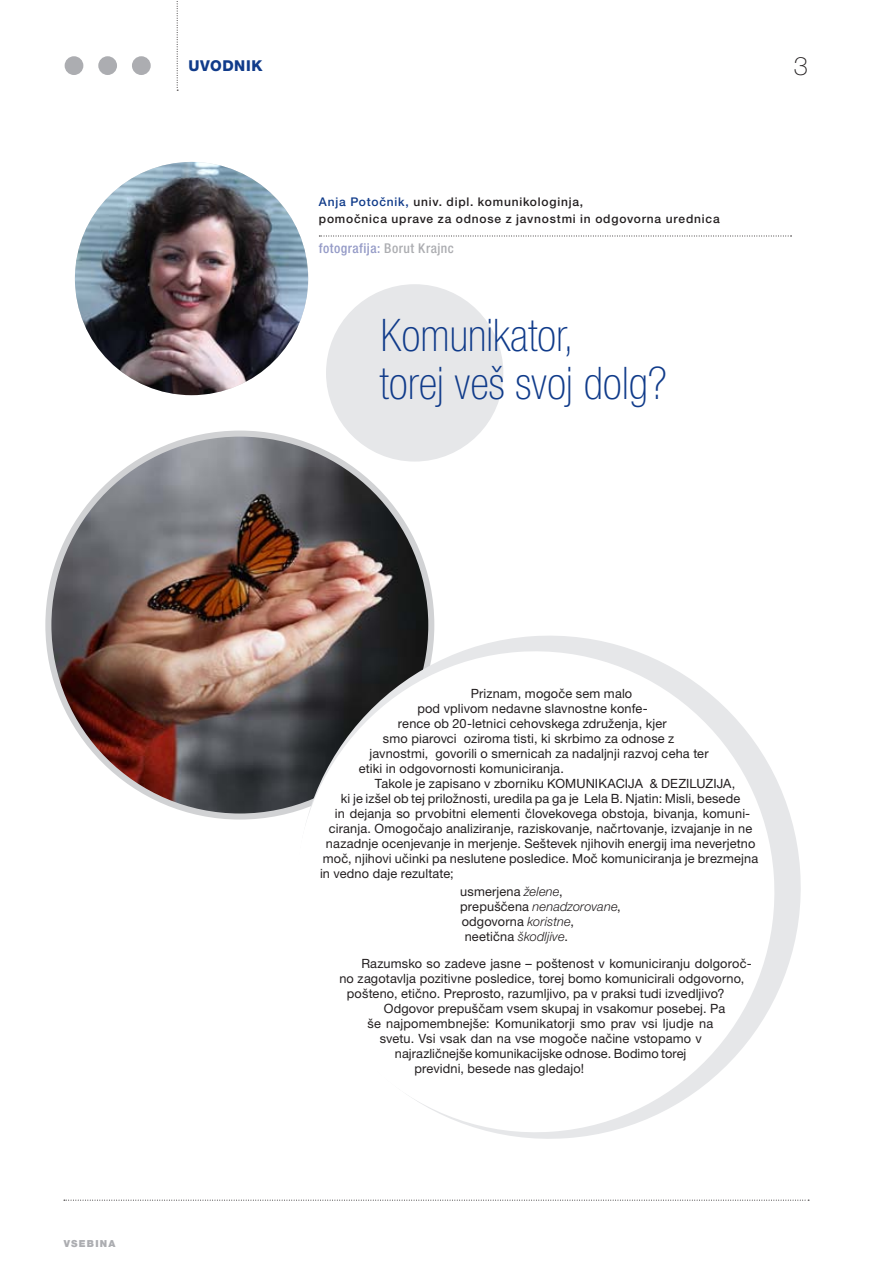
<style>
.page{position:relative;width:893px;height:1263px;background:#fff}
.page>*{position:absolute;margin:0;border:0;box-sizing:border-box;transform-origin:0 0}
.t1{font:100 condensed 45px/48px "Helvetica Neue LT Pro";color:#103b8a}
.t2{font:100 25.5px "Helvetica Neue LT Pro";color:#231f20}
.t3{font:800 15px "Helvetica Neue LT Pro";letter-spacing:.04em;color:#103b8a}
.t4{font:500 condensed 13.5px "Helvetica Neue LT Pro";letter-spacing:.035em;color:#959bc7}
.t5{font:12.75px "Helvetica Neue LT Pro";letter-spacing:.01em;color:#231f20}
.t6{font:italic 300 12.75px "Helvetica Neue LT Pro";letter-spacing:.01em;color:#231f20}
.t7{font:500 12px/16.5px "Helvetica Neue LT Pro";letter-spacing:.065em;color:#231f20}
.t8{font:900 9.75px "Helvetica Neue LT Pro";letter-spacing:.125em;color:#acadb1}
.s1{color:#103b8a}
.s2{color:#acadb1}
.s3{font-weight:300;font-style:italic}
.s4{font-weight:400;font-style:normal}
</style>
<div class="page">
<svg style="left:319px;top:236px;width:472px;height:1px"></svg>
<img style="left:48px;top:434px;width:383px;height:382px;border-radius:191px">
<svg style="left:64px;top:1200px;width:745px;height:1px"></svg>
<div style="left:65px;top:56px;width:18px;height:19px;background:#acadb1;border-radius:50%"></div>
<div style="left:98px;top:56px;width:19px;height:19px;background:#acadb1;border-radius:50%"></div>
<div style="left:132px;top:56px;width:19px;height:19px;background:#acadb1;border-radius:50%"></div>
<svg style="left:177px;top:1px;width:1px;height:90px"></svg>
<img style="left:75px;top:162px;width:233px;height:233px;border-radius:117px">
<div style="left:326px;top:284px;width:177px;height:178px;background:#e6e7e9;border-radius:50%"></div>
<svg style="left:288px;top:626px;width:513px;height:353px"></svg>
<svg style="left:288px;top:643px;width:495px;height:496px"></svg>
<p class="t3" style="left:188px;top:57px;width:76px">UVODNI K</p>
<h2 class="t2" style="left:794px;top:51px;width:16px">3</h2>
<p class="t7" style="left:319px;top:194px;width:402px"><span class="s1">Anja Potočnik,</span> univ. dipl. komunikologinja,<br>pomočnica uprave za odnose z javnostmi in odgovorna urednica</p>
<p class="t4" style="left:319px;top:241px;width:136px">fotografija: <span class="s2">Borut Krajnc</span></p>
<h1 class="t1" style="left:380px;top:313px;width:289px">Komunikator,<br>torej veš svoj dolg?</h1>
<p class="t8" style="left:64px;top:1238px;width:53px">VSEBINA</p>
<p class="t5" style="left:471px;top:686px;width:163px">Priznam, mogoče sem malo</p>
<p class="t5" style="left:417px;top:701px;width:232px">pod vplivom nedavne slavnostne konfe-</p>
<p class="t5" style="left:398px;top:716px;width:270px">rence ob 20-letnici cehovskega združenja, kjer</p>
<p class="t5" style="left:383px;top:731px;width:293px">smo piarovci oziroma tisti, ki skrbimo za odnose z</p>
<p class="t5" style="left:369px;top:746px;width:341px">javnostmi, govorili o smernicah za nadaljnji razvoj ceha ter</p>
<p class="t5" style="left:359px;top:761px;width:207px">etiki in odgovornosti komuniciranja.</p>
<p class="t5" style="left:375px;top:776px;width:362px">Takole je zapisano v zborniku KOMUNIKACIJA &amp; DEZILUZIJA,</p>
<p class="t5" style="left:341px;top:791px;width:401px">ki je izšel ob tej priložnosti, uredila pa ga je Lela B. Njatin: Misli, besede</p>
<p class="t5" style="left:335px;top:806px;width:417px">in dejanja so prvobitni elementi človekovega obstoja, bivanja, komuni-</p>
<p class="t5" style="left:329px;top:821px;width:425px">ciranja. Omogočajo analiziranje, raziskovanje, načrtovanje, izvajanje in ne</p>
<p class="t5" style="left:326px;top:836px;width:431px">nazadnje ocenjevanje in merjenje. Seštevek njihovih energij ima neverjetno</p>
<p class="t5" style="left:323px;top:851px;width:437px">moč, njihovi učinki pa neslutene posledice. Moč komuniciranja je brezmejna</p>
<p class="t5" style="left:320px;top:866px;width:135px">in vedno daje rezultate;</p>
<p class="t5" style="left:460px;top:884px;width:104px">usmerjena <span class="s3">želene</span>,</p>
<p class="t6" style="left:460px;top:899px;width:162px"><span class="s4">prepuščena</span> nenadzorovane<span class="s4">,</span></p>
<p class="t5" style="left:462px;top:914px;width:114px">odgovorna <span class="s3">koristne</span>,</p>
<p class="t5" style="left:465px;top:929px;width:105px">neetična <span class="s3">škodljive</span>.</p>
<p class="t5" style="left:361px;top:956px;width:392px">Razumsko so zadeve jasne – poštenost v komuniciranju dolgoroč-</p>
<p class="t5" style="left:339px;top:971px;width:407px">no zagotavlja pozitivne posledice, torej bomo komunicirali odgovorno,</p>
<p class="t5" style="left:347px;top:986px;width:379px">pošteno, etično. Preprosto, razumljivo, pa v praksi tudi izvedljivo?</p>
<p class="t5" style="left:384px;top:1001px;width:343px">Odgovor prepuščam vsem skupaj in vsakomur posebej. Pa</p>
<p class="t5" style="left:367px;top:1016px;width:347px">še najpomembnejše: Komunikatorji smo prav vsi ljudje na</p>
<p class="t5" style="left:380px;top:1031px;width:323px">svetu. Vsi vsak dan na vse mogoče načine vstopamo v</p>
<p class="t5" style="left:395px;top:1046px;width:293px">najrazličnejše komunikacijske odnose. Bodimo torej</p>
<p class="t5" style="left:414px;top:1061px;width:171px">previdni, besede nas gledajo!</p>
</div>
